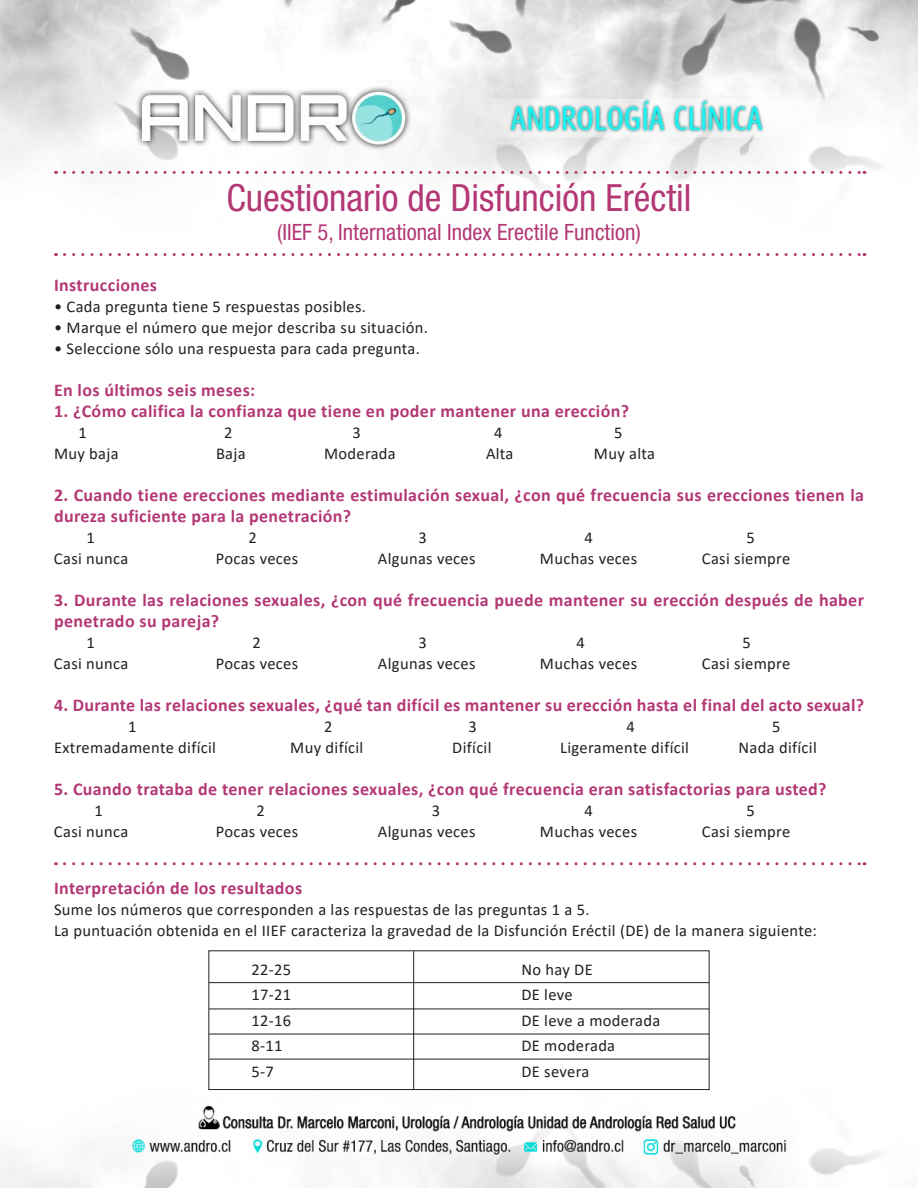
<style>
.page{position:relative;width:918px;height:1188px;background:#fff}
.page>*{position:absolute;margin:0;border:0;box-sizing:border-box;transform-origin:0 0}
.t1{font:condensed 37.5px "Helvetica Neue";color:#b33875}
.t2{font:condensed 22.5px "Helvetica Neue";color:#b33875}
.t3{font:700 18px/21px "Calibri";letter-spacing:.02em;color:#b33875}
.t4{font:16.5px/21px "Calibri";letter-spacing:.02em;color:#231f20}
</style>
<div class="page">
<img style="left:0;top:1083px;width:882px;height:105px">
<img style="left:0;top:0;width:918px;height:191px">
<svg style="left:64px;top:253px;width:801px;height:3px"></svg>
<svg style="left:64px;top:862px;width:801px;height:3px"></svg>
<svg style="left:64px;top:171px;width:801px;height:3px"></svg>
<div style="left:208px;top:950px;width:502px;height:140px;border:1px solid #231f20"></div>
<hr style="left:413px;top:951px;width:1px;height:139px;background:#231f20">
<hr style="left:209px;top:982px;width:500px;height:1px;background:#231f20">
<hr style="left:209px;top:1009px;width:500px;height:1px;background:#231f20">
<hr style="left:209px;top:1034px;width:500px;height:1px;background:#231f20">
<hr style="left:209px;top:1059px;width:500px;height:1px;background:#231f20">
<h1 class="t1" style="left:226px;top:176px;width:467px">Cuestionario de Disfunción Eréctil</h1>
<h2 class="t2" style="left:277px;top:219px;width:365px">(IIEF‐5, International Index Erectile Function)</h2>
<p class="t3" style="left:54px;top:274px;width:105px">Instrucciones</p>
<p class="t4" style="left:54px;top:295px;width:313px">• Cada pregunta tiene 5 respuestas posibles.</p>
<p class="t4" style="left:54px;top:316px;width:375px">• Marque el número que mejor describa su situación.</p>
<p class="t4" style="left:54px;top:337px;width:367px">• Seleccione sólo una respuesta para cada pregunta.</p>
<p class="t3" style="left:54px;top:379px;width:203px">En los últimos seis meses:</p>
<p class="t3" style="left:54px;top:400px;width:577px">1. ¿Cómo califica la confianza que tiene en poder mantener una erección?</p>
<p class="t4" style="left:78px;top:421px;width:10px">1</p>
<p class="t4" style="left:224px;top:421px;width:10px">2</p>
<p class="t4" style="left:352px;top:421px;width:10px">3</p>
<p class="t4" style="left:494px;top:421px;width:10px">4</p>
<p class="t4" style="left:614px;top:421px;width:10px">5</p>
<p class="t4" style="left:54px;top:442px;width:66px">Muy baja</p>
<p class="t4" style="left:216px;top:442px;width:31px">Baja</p>
<p class="t4" style="left:324px;top:442px;width:73px">Moderada</p>
<p class="t4" style="left:486px;top:442px;width:29px">Alta</p>
<p class="t4" style="left:594px;top:442px;width:63px">Muy alta</p>
<p class="t3" style="left:54px;top:484px;width:812px">2. Cuando tiene erecciones mediante estimulación sexual, ¿con qué frecuencia sus erecciones tienen la dureza suficiente para la penetración?</p>
<p class="t4" style="left:86px;top:526px;width:10px">1</p>
<p class="t4" style="left:248px;top:526px;width:10px">2</p>
<p class="t4" style="left:419px;top:526px;width:10px">3</p>
<p class="t4" style="left:585px;top:526px;width:10px">4</p>
<p class="t4" style="left:747px;top:526px;width:10px">5</p>
<p class="t4" style="left:54px;top:547px;width:76px">Casi nunca</p>
<p class="t4" style="left:216px;top:547px;width:84px">Pocas veces</p>
<p class="t4" style="left:378px;top:547px;width:99px">Algunas veces</p>
<p class="t4" style="left:540px;top:547px;width:99px">Muchas veces</p>
<p class="t4" style="left:702px;top:547px;width:90px">Casi siempre</p>
<p class="t3" style="left:54px;top:589px;width:812px">3. Durante las relaciones sexuales, ¿con qué frecuencia puede mantener su erección después de haber penetrado su pareja?</p>
<p class="t4" style="left:86px;top:631px;width:10px">1</p>
<p class="t4" style="left:253px;top:631px;width:10px">2</p>
<p class="t4" style="left:419px;top:631px;width:10px">3</p>
<p class="t4" style="left:577px;top:631px;width:10px">4</p>
<p class="t4" style="left:743px;top:631px;width:10px">5</p>
<p class="t4" style="left:54px;top:652px;width:76px">Casi nunca</p>
<p class="t4" style="left:216px;top:652px;width:84px">Pocas veces</p>
<p class="t4" style="left:378px;top:652px;width:99px">Algunas veces</p>
<p class="t4" style="left:540px;top:652px;width:99px">Muchas veces</p>
<p class="t4" style="left:702px;top:652px;width:90px">Casi siempre</p>
<p class="t3" style="left:54px;top:694px;width:812px">4. Durante las relaciones sexuales, ¿qué tan difícil es mantener su erección hasta el final del acto sexual?</p>
<p class="t4" style="left:128px;top:715px;width:10px">1</p>
<p class="t4" style="left:324px;top:715px;width:10px">2</p>
<p class="t4" style="left:469px;top:715px;width:10px">3</p>
<p class="t4" style="left:626px;top:715px;width:10px">4</p>
<p class="t4" style="left:772px;top:715px;width:10px">5</p>
<p class="t4" style="left:54px;top:736px;width:164px">Extremadamente difícil</p>
<p class="t4" style="left:290px;top:736px;width:75px">Muy difícil</p>
<p class="t4" style="left:452px;top:736px;width:41px">Difícil</p>
<p class="t4" style="left:560px;top:736px;width:130px">Ligeramente difícil</p>
<p class="t4" style="left:739px;top:736px;width:80px">Nada difícil</p>
<p class="t3" style="left:54px;top:778px;width:774px">5. Cuando trataba de tener relaciones sexuales, ¿con qué frecuencia eran satisfactorias para usted?</p>
<p class="t4" style="left:95px;top:799px;width:10px">1</p>
<p class="t4" style="left:257px;top:799px;width:10px">2</p>
<p class="t4" style="left:432px;top:799px;width:10px">3</p>
<p class="t4" style="left:585px;top:799px;width:10px">4</p>
<p class="t4" style="left:747px;top:799px;width:10px">5</p>
<p class="t4" style="left:54px;top:820px;width:76px">Casi nunca</p>
<p class="t4" style="left:216px;top:820px;width:84px">Pocas veces</p>
<p class="t4" style="left:378px;top:820px;width:99px">Algunas veces</p>
<p class="t4" style="left:540px;top:820px;width:99px">Muchas veces</p>
<p class="t4" style="left:702px;top:820px;width:90px">Casi siempre</p>
<p class="t3" style="left:54px;top:877px;width:250px">Interpretación de los resultados</p>
<p class="t4" style="left:54px;top:898px;width:765px">Sume los números que corresponden a las respuestas de las preguntas 1 a 5.<br>La puntuación obtenida en el IIEF caracteriza la gravedad de la Disfunción Eréctil (DE) de la manera siguiente:</p>
<p class="t4" style="left:251px;top:958px;width:41px">22‐25</p>
<p class="t4" style="left:521px;top:958px;width:73px">No hay DE</p>
<p class="t4" style="left:251px;top:984px;width:41px">17‐21</p>
<p class="t4" style="left:521px;top:984px;width:53px">DE leve</p>
<p class="t4" style="left:251px;top:1009px;width:41px">12‐16</p>
<p class="t4" style="left:521px;top:1009px;width:140px">DE leve a moderada</p>
<p class="t4" style="left:251px;top:1035px;width:33px">8‐11</p>
<p class="t4" style="left:521px;top:1035px;width:95px">DE moderada</p>
<p class="t4" style="left:251px;top:1060px;width:24px">5‐7</p>
<p class="t4" style="left:521px;top:1060px;width:69px">DE severa</p>
</div>
